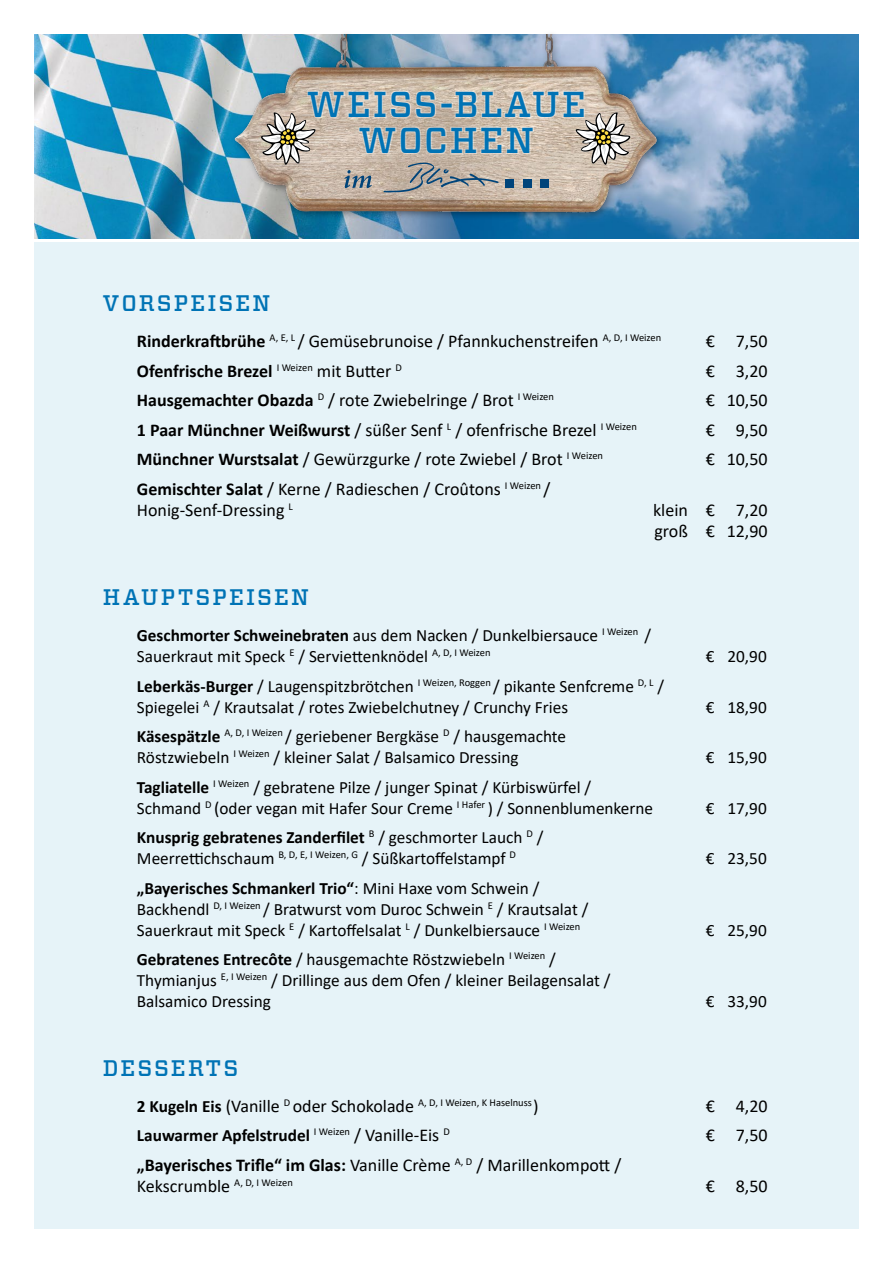
<style>
.page{position:relative;width:893px;height:1263px;background:#fff}
.page>*{position:absolute;margin:0;border:0;box-sizing:border-box;transform-origin:0 0}
.t1{font:500 36px/36px "Vitesse";letter-spacing:.05em;color:#0073b5;text-align:center}
.t2{font:500 22.5px "Vitesse";letter-spacing:.085em;color:#0073b5}
.t3{font:18px/21px "Calibri";color:#000}
.t4{font:700 18px "Calibri";color:#000}
.t5{font:17.25px/21px "Calibri";color:#000}
.t6{font:700 17.25px "Calibri";color:#000}
.s1{font-weight:700}
.s2{font-weight:400}
.s3{font-size:18px}
.s4{font-weight:700;font-size:17.25px}
.s5{font-weight:400;font-size:18px}
</style>
<div class="page">
<img style="left:34px;top:34px;width:825px;height:204px">
<img style="left:225px;top:34px;width:443px;height:195px">
<svg style="left:344px;top:170px;width:28px;height:18px"></svg>
<svg style="left:261px;top:112px;width:55px;height:53px"></svg>
<svg style="left:576px;top:112px;width:54px;height:53px"></svg>
<div style="left:505px;top:179px;width:9px;height:9px;background:#00447a"></div>
<div style="left:523px;top:179px;width:9px;height:9px;background:#00447a"></div>
<div style="left:541px;top:179px;width:8px;height:9px;background:#00447a"></div>
<svg style="left:383px;top:163px;width:116px;height:30px;background:#ada69e"></svg>
<div style="left:34px;top:242px;width:825px;height:987px;background:#e6f3f8"></div>
<h1 class="t1" style="left:307px;top:87px;width:280px">WEISS-BLAUE<br>WOCHEN</h1>
<h2 class="t2" style="left:103px;top:289px;width:169px">VORSPEISEN</h2>
<p class="t3" style="left:137px;top:330px;width:526px"><span class="s1">Rinderkraftbrühe</span> <sup>A,</sup> <sup>E,</sup> <sup>L</sup> / Gemüsebrunoise / Pfannkuchenstreifen <sup>A,</sup> <sup>D,</sup> <sup>I</sup> <sup>Weizen</sup></p>
<p class="t3" style="left:706px;top:330px;width:63px">€ 7,50</p>
<p class="t4" style="left:137px;top:358px;width:266px">Ofenfrische Brezel <sup>I</sup> <sup>Weizen</sup> <span class="s2">mit Butter</span> <sup>D</sup></p>
<p class="t3" style="left:706px;top:360px;width:63px">€ 3,20</p>
<p class="t3" style="left:137px;top:389px;width:419px"><span class="s1">Hausgemachter Obazda</span> <sup>D</sup> / rote Zwiebelringe / Brot <sup>I</sup> <sup>Weizen</sup></p>
<p class="t3" style="left:706px;top:389px;width:63px">€ 10,50</p>
<p class="t3" style="left:137px;top:419px;width:502px"><span class="s1">1 Paar Münchner Weißwurst</span> / süßer Senf <sup>L</sup> / ofenfrische Brezel <sup>I</sup> <sup>Weizen</sup></p>
<p class="t3" style="left:706px;top:419px;width:63px">€ 9,50</p>
<p class="t3" style="left:137px;top:448px;width:468px"><span class="s1">Münchner Wurstsalat</span> / Gewürzgurke / rote Zwiebel / Brot <sup>I</sup> <sup>Weizen</sup></p>
<p class="t3" style="left:706px;top:448px;width:63px">€ 10,50</p>
<p class="t3" style="left:137px;top:478px;width:415px"><span class="s1">Gemischter Salat</span> / Kerne / Radieschen / Croûtons <sup>I</sup> <sup>Weizen</sup> /<br>Honig-Senf-Dressing <sup>L</sup></p>
<p class="t3" style="left:653px;top:499px;width:116px">klein € 7,20 groß € 12,90</p>
<h2 class="t2" style="left:103px;top:582px;width:207px">HAUPTSPEISEN</h2>
<p class="t5" style="left:137px;top:625px;width:516px"><span class="s1">Geschmorter Schweinebraten</span> aus dem Nacken / Dunkelbiersauce <sup>I</sup> <sup>Weizen</sup> /<br>Sauerkraut mit Speck <sup>E</sup> / Serviettenknödel <sup>A,</sup> <sup>D,</sup> <sup>I</sup> <sup>Weizen</sup></p>
<p class="t5" style="left:137px;top:675px;width:529px"><span class="s1">Leberkäs-Burger</span> / Laugenspitzbrötchen <sup>I</sup> <sup>Weizen,</sup> <sup>Roggen</sup> / pikante Senfcreme <sup>D,</sup> <sup>L</sup> /<br>Spiegelei <sup>A</sup> / Krautsalat / rotes Zwiebelchutney / Crunchy Fries</p>
<p class="t5" style="left:137px;top:726px;width:431px"><span class="s1">Käsespätzle</span> <sup>A,</sup> <sup>D,</sup> <sup>I</sup> <sup>Weizen</sup> / geriebener Bergkäse <sup>D</sup> / hausgemachte<br>Röstzwiebeln <sup>I</sup> <sup>Weizen</sup> / kleiner Salat / Balsamico Dressing</p>
<p class="t5" style="left:137px;top:776px;width:518px"><span class="s1">Tagliatelle</span> <sup>I</sup> <sup>Weizen</sup> / gebratene Pilze / junger Spinat / Kürbiswürfel /<br>Schmand <sup>D</sup> <span class="s3">(</span>oder vegan mit Hafer Sour Creme <sup>I</sup> <sup>Hafer</sup> ) / Sonnenblumenkerne</p>
<p class="t5" style="left:137px;top:827px;width:408px"><span class="s1">Knusprig gebratenes Zanderfilet</span> <sup>B</sup> / geschmorter Lauch <sup>D</sup> /<br>Meerrettichschaum <sup>B,</sup> <sup>D,</sup> <sup>E,</sup> <sup>I</sup> <sup>Weizen,</sup> <sup>G</sup> / Süßkartoffelstampf <sup>D</sup></p>
<p class="t5" style="left:137px;top:877px;width:453px"><span class="s1">„Bayerisches Schmankerl Trio“</span>: Mini Haxe vom Schwein /<br>Backhendl <sup>D,</sup> <sup>I</sup> <sup>Weizen</sup> / Bratwurst vom Duroc Schwein <sup>E</sup> / Krautsalat /<br>Sauerkraut mit Speck <sup>E</sup> / Kartoffelsalat <sup>L</sup> / Dunkelbiersauce <sup>I</sup> <sup>Weizen</sup></p>
<p class="t5" style="left:137px;top:949px;width:475px"><span class="s1">Gebratenes Entrecôte</span> / hausgemachte Röstzwiebeln <sup>I</sup> <sup>Weizen</sup> /<br>Thymianjus <sup>E,</sup> <sup>I</sup> <sup>Weizen</sup> / Drillinge aus dem Ofen / kleiner Beilagensalat /<br>Balsamico Dressing</p>
<p class="t5" style="left:706px;top:646px;width:62px">€ 20,90</p>
<p class="t5" style="left:706px;top:696px;width:62px">€ 18,90</p>
<p class="t5" style="left:706px;top:747px;width:62px">€ 15,90</p>
<p class="t5" style="left:706px;top:797px;width:62px">€ 17,90</p>
<p class="t5" style="left:706px;top:848px;width:62px">€ 23,50</p>
<p class="t5" style="left:706px;top:919px;width:62px">€ 25,90</p>
<p class="t5" style="left:706px;top:991px;width:62px">€ 33,90</p>
<h2 class="t2" style="left:103px;top:1053px;width:137px">DESSERTS</h2>
<p class="t3" style="left:137px;top:1095px;width:403px"><span class="s4">2 Kugeln Eis</span> (Vanille <sup>D</sup> oder Schokolade <sup>A,</sup> <sup>D,</sup> <sup>I</sup> <sup>Weizen,</sup> <sup>K</sup> <sup>Haselnuss</sup>)</p>
<p class="t3" style="left:706px;top:1095px;width:63px">€ 4,20</p>
<p class="t6" style="left:137px;top:1123px;width:314px">Lauwarmer Apfelstrudel <sup>I</sup> <sup>Weizen</sup> <span class="s5">/ Vanille-Eis</span> <sup>D</sup></p>
<p class="t3" style="left:706px;top:1124px;width:63px">€ 7,50</p>
<p class="t3" style="left:137px;top:1154px;width:486px"><span class="s1">„Bayerisches Trifle“ im Glas:</span> Vanille Crème <sup>A,</sup> <sup>D</sup> / Marillenkompott /<br>Kekscrumble <sup>A,</sup> <sup>D,</sup> <sup>I</sup> <sup>Weizen</sup></p>
<p class="t3" style="left:706px;top:1175px;width:63px">€ 8,50</p>
</div>
